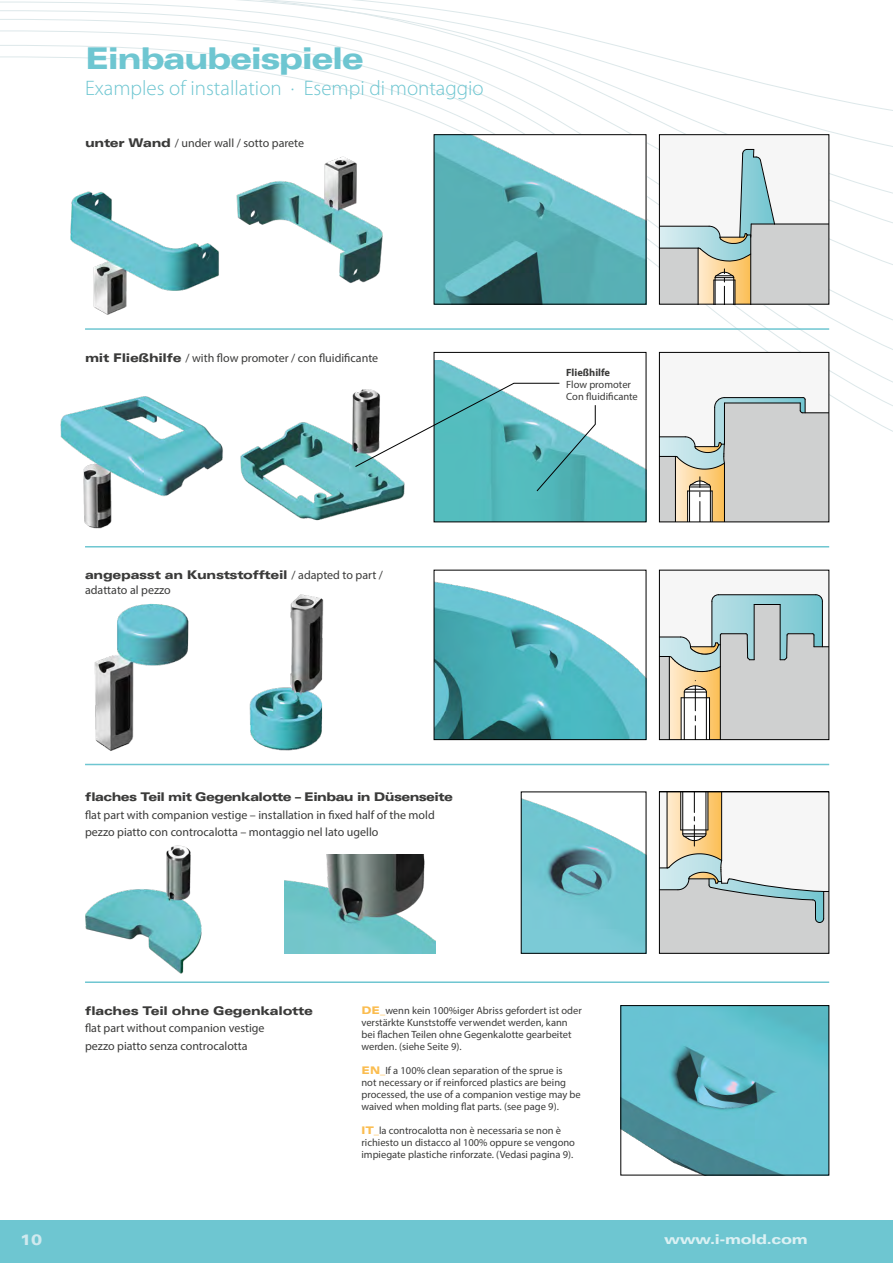
<style>
.page{position:relative;width:893px;height:1263px;background:#fff}
.page>*{position:absolute;margin:0;border:0;box-sizing:border-box;transform-origin:0 0}
.t1{font:900 expanded 30px "Univers";letter-spacing:-.05em;color:#6ec6d1}
.t2{font:300 21px "Myriad Pro";color:#6ec6d1}
.t3{font:900 expanded 15px "Univers";color:#cfe9ee}
.t4{font:900 expanded 13.5px "Univers";letter-spacing:-.025em;color:#fff}
.t5{font:12px/17.4px "Myriad Pro";color:#3b3b3a}
.t6{font:900 expanded 12px "Univers";letter-spacing:-.025em;color:#3b3b3a}
.t7{font:900 expanded 12px "Univers";letter-spacing:-.05em;color:#3b3b3a}
.t8{font:10.5px/12px "Myriad Pro";color:#3b3b3a}
.t9{font:700 10.5px "Myriad Pro";color:#3b3b3a}
.s1{font-family:"Univers";font-weight:900;font-stretch:expanded}
.s2{font-family:"Myriad Pro";font-weight:400;font-stretch:normal}
.s3{font-family:"Univers";font-weight:900;font-stretch:expanded;color:#fbbd50}
</style>
<div class="page">
<svg style="left:0;top:0;width:893px;height:287px"></svg>
<div style="left:0;top:1220px;width:893px;height:43px;background:#6ec6d1"></div>
<img style="left:436px;top:136px;width:208px;height:166px">
<div style="left:434px;top:134px;width:212px;height:170px;border:1px solid #000"></div>
<img style="left:228px;top:147px;width:180px;height:140px">
<img style="left:17px;top:176px;width:244px;height:139px">
<img style="left:436px;top:361px;width:208px;height:159px">
<div style="left:434px;top:352px;width:212px;height:170px;border:1px solid #000"></div>
<img style="left:272px;top:370px;width:205px;height:153px">
<img style="left:60px;top:396px;width:212px;height:152px">
<img style="left:436px;top:582px;width:208px;height:156px">
<img style="left:94px;top:604px;width:95px;height:147px">
<img style="left:249px;top:594px;width:75px;height:157px">
<img style="left:622px;top:1007px;width:205px;height:166px">
<div style="left:620px;top:1005px;width:209px;height:170px;border:1px solid #000"></div>
<img style="left:85px;top:845px;width:117px;height:129px">
<img style="left:285px;top:855px;width:150px;height:99px">
<svg style="left:661px;top:136px;width:166px;height:166px"></svg>
<div style="left:659px;top:134px;width:170px;height:170px;border:1px solid #000"></div>
<svg style="left:661px;top:397px;width:166px;height:123px"></svg>
<div style="left:659px;top:352px;width:170px;height:170px;border:1px solid #000"></div>
<svg style="left:661px;top:594px;width:166px;height:144px;background:#c5cdc9"></svg>
<div style="left:659px;top:570px;width:170px;height:170px;border:1px solid #000"></div>
<svg style="left:659px;top:791px;width:170px;height:161px"></svg>
<div style="left:659px;top:792px;width:170px;height:162px;border:1px solid #000"></div>
<svg style="left:355px;top:383px;width:241px;height:109px"></svg>
<img style="left:523px;top:799px;width:121px;height:153px">
<div style="left:521px;top:792px;width:125px;height:162px;border:1px solid #000"></div>
<hr style="left:85px;top:328px;width:744px;height:2px;background:#6ec6d1">
<hr style="left:85px;top:546px;width:744px;height:1px;background:#6ec6d1">
<hr style="left:85px;top:764px;width:744px;height:1px;background:#6ec6d1">
<hr style="left:85px;top:981px;width:744px;height:2px;background:#6ec6d1">
<h1 class="t1" style="left:85px;top:41px;width:281px">Einbaubeispiele</h1>
<h2 class="t2" style="left:85px;top:75px;width:400px">Examples of installation · Esempi di montaggio</h2>
<p class="t5" style="left:85px;top:134px;width:221px"><span class="s1">unter Wand</span> / under wall / sotto parete</p>
<p class="t5" style="left:85px;top:350px;width:295px"><span class="s1">mit Fließhilfe</span> / with flow promoter / con fluidificante</p>
<p class="t6" style="left:85px;top:568px;width:300px">angepasst an Kunststoffteil <span class="s2">/ adapted to part /</span></p>
<p class="t5" style="left:85px;top:581px;width:87px">adattato al pezzo</p>
<p class="t7" style="left:85px;top:790px;width:369px">flaches Teil mit Gegenkalotte – Einbau in Düsenseite</p>
<p class="t5" style="left:85px;top:805px;width:351px">flat part with companion vestige – installation in fixed half of the mold pezzo piatto con controcalotta – montaggio nel lato ugello</p>
<p class="t9" style="left:566px;top:365px;width:45px">Fließhilfe</p>
<p class="t8" style="left:566px;top:378px;width:73px">Flow promoter<br>Con fluidificante</p>
<p class="t6" style="left:85px;top:1003px;width:229px">flaches Teil ohne Gegenkalotte</p>
<p class="t5" style="left:85px;top:1019px;width:181px">flat part without companion vestige pezzo piatto senza controcalotta</p>
<p class="t8" style="left:361px;top:1004px;width:222px"><span class="s3">DE_</span>wenn kein 100%iger Abriss gefordert ist oder verstärkte Kunststoffe verwendet werden, kann bei flachen Teilen ohne Gegenkalotte gearbeitet werden. (siehe Seite 9).</p>
<p class="t8" style="left:361px;top:1064px;width:221px"><span class="s3">EN_</span>If a 100% clean separation of the sprue is<br>not necessary or if reinforced plastics are being processed, the use of a companion vestige may be waived when molding flat parts. (see page 9).</p>
<p class="t8" style="left:361px;top:1124px;width:215px"><span class="s3">IT_</span>la controcalotta non è necessaria se non è richiesto un distacco al 100% oppure se vengono impiegate plastiche rinforzate. (Vedasi pagina 9).</p>
<h3 class="t3" style="left:20px;top:1231px;width:24px">10</h3>
<p class="t4" style="left:664px;top:1231px;width:145px">www.i-mold.com</p>
</div>
